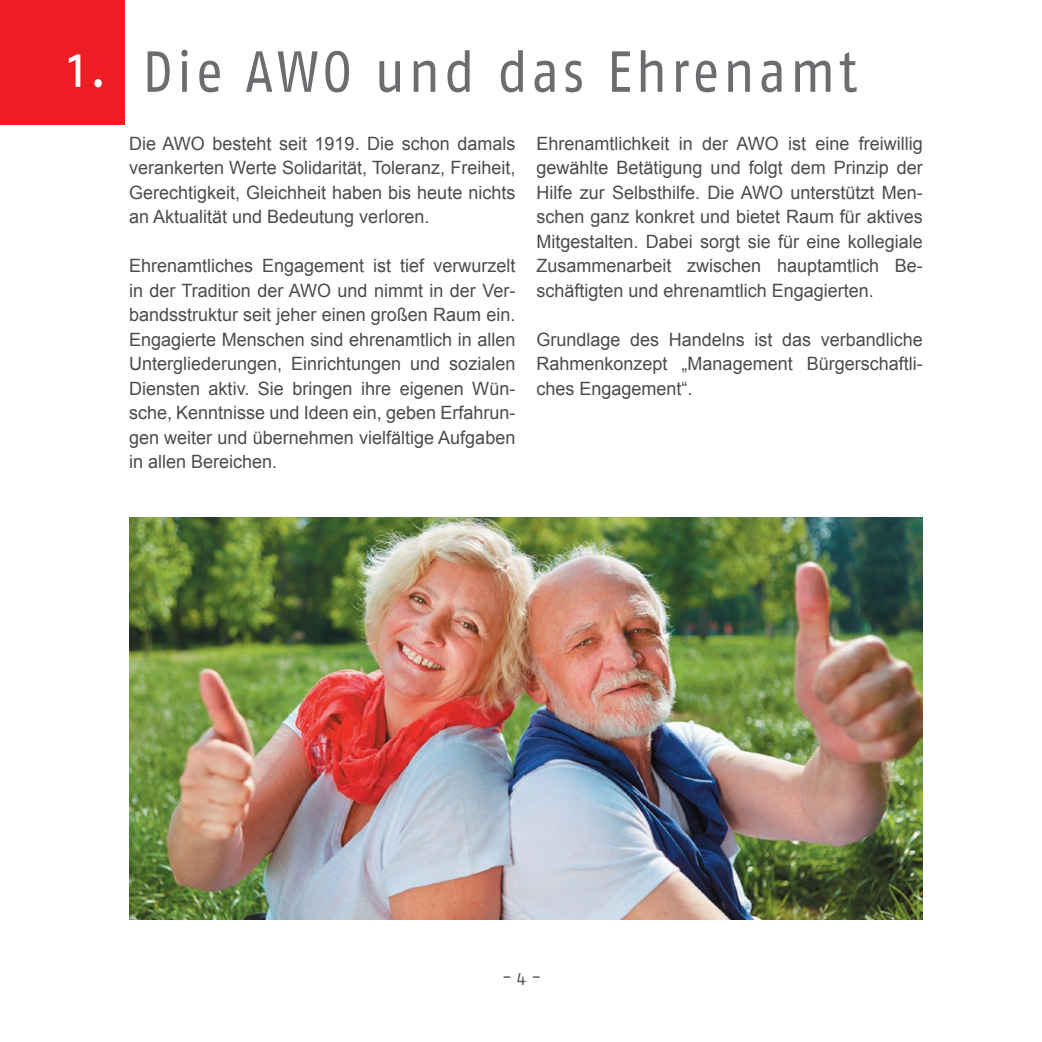
<style>
.page{position:relative;width:1042px;height:1042px;background:#fff}
.page>*{position:absolute;margin:0;border:0;box-sizing:border-box;transform-origin:0 0}
.t1{font:57.75px "Fago OT";letter-spacing:.06em;color:#6c6d70;scale:.91 1}
.t2{font:18.38px/24.5px "Arial";color:#4b4c4d;text-align:justify}
.t3{font:17.5px "Fago OT";color:#636366}
.s1{color:#fff}
</style>
<div class="page">
<div style="left:0;top:0;width:124px;height:124px;background:#ee1d23"></div>
<img style="left:129px;top:517px;width:794px;height:402px">
<h1 class="t1" style="left:68px;top:37px;width:868px"><span class="s1">1.</span> Die AWO und das Ehrenamt</h1>
<p class="t2" style="left:129px;top:131px;width:388px">Die AWO besteht seit 1919. Die schon damals verankerten Werte Solidarität, Toleranz, Freiheit, Gerechtigkeit, Gleichheit haben bis heute nichts an Aktualität und Bedeutung verloren.</p>
<p class="t2" style="left:129px;top:254px;width:388px">Ehrenamtliches Engagement ist tief verwurzelt in der Tradition der AWO und nimmt in der Ver&shy;bandsstruktur seit jeher einen großen Raum ein.<br>Engagierte Menschen sind ehrenamtlich in allen Untergliederungen, Einrichtungen und sozialen Diensten aktiv. Sie bringen ihre eigenen Wün&shy;sche, Kenntnisse und Ideen ein, geben Erfahrun&shy;gen weiter und übernehmen vielfältige Aufgaben in allen Bereichen.</p>
<p class="t2" style="left:536px;top:131px;width:388px">Ehrenamtlichkeit in der AWO ist eine freiwillig gewählte Betätigung und folgt dem Prinzip der Hilfe zur Selbsthilfe. Die AWO unterstützt Men&shy;schen ganz konkret und bietet Raum für aktives Mitgestalten. Dabei sorgt sie für eine kollegiale Zusammenarbeit zwischen hauptamtlich Be&shy;schäftigten und ehrenamtlich Engagierten.</p>
<p class="t2" style="left:536px;top:327px;width:388px">Grundlage des Handelns ist das verbandliche Rahmenkonzept „Management Bürgerschaftli&shy;ches Engagement“.</p>
<p class="t3" style="left:502px;top:966px;width:41px">- 4 -</p>
</div>
